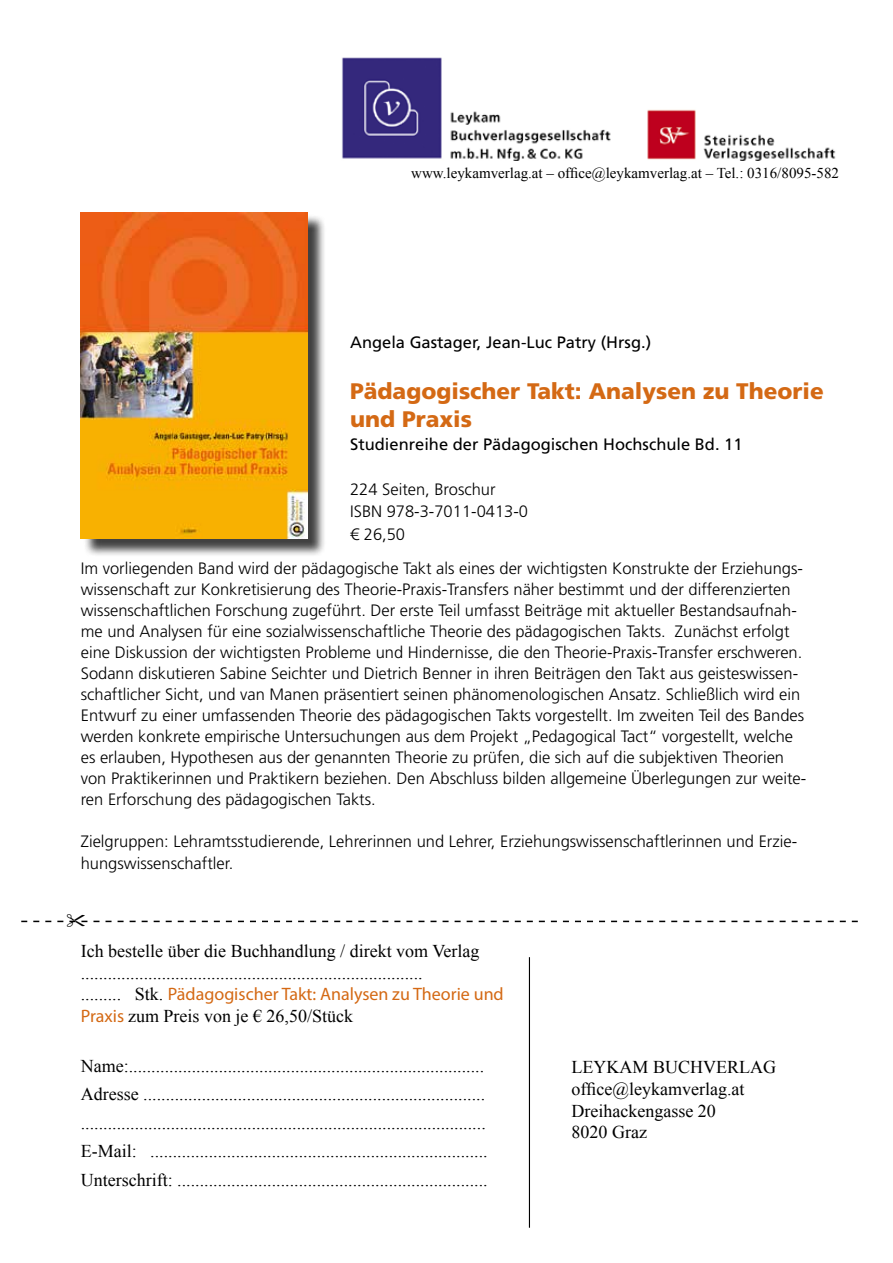
<style>
.page{position:relative;width:893px;height:1263px;background:#fff}
.page>*{position:absolute;margin:0;border:0;box-sizing:border-box;transform-origin:0 0}
.t1{font:900 22.5px/28.5px "Frutiger LT Std";color:#d46914}
.t2{font:18px/21.6px "Times New Roman";color:#000}
.t3{font:18px "Myriad Pro";color:#d46914}
.t4{font:300 16.5px/21px "Frutiger LT Std";color:#000}
.t5{font:16.5px "Frutiger LT Std";color:#000}
.t6{font:15px "Times New Roman";color:#000}
.s1{font-family:"Times New Roman";color:#000}
.s2{font-family:"Myriad Pro";color:#d46914}
</style>
<div class="page">
<hr style="left:529px;top:957px;width:1px;height:271px;background:#000">
<img style="left:342px;top:57px;width:494px;height:103px">
<div style="left:83px;top:214px;width:244px;height:343px;background:#000;opacity:.75"></div>
<img style="left:81px;top:212px;width:227px;height:327px">
<svg style="left:21px;top:920px;width:837px;height:3px"></svg>
<p class="t6" style="left:411px;top:163px;width:429px">www.leykamverlag.at – office@leykamverlag.at – Tel.: 0316/8095-582</p>
<p class="t5" style="left:350px;top:332px;width:303px">Angela Gastager, Jean-Luc Patry (Hrsg.)</p>
<h1 class="t1" style="left:350px;top:376px;width:475px">Pädagogischer Takt: Analysen zu Theorie und Praxis</h1>
<p class="t5" style="left:350px;top:434px;width:394px">Studienreihe der Pädagogischen Hochschule Bd. 11</p>
<p class="t4" style="left:350px;top:478px;width:179px;line-height:22.5px">224 Seiten, Broschur<br>ISBN 978-3-7011-0413-0 € 26,50</p>
<p class="t4" style="left:81px;top:558px;width:727px">Im vorliegenden Band wird der pädagogische Takt als eines der wichtigsten Konstrukte der Erziehungs&shy;wissenschaft zur Konkretisierung des Theorie-Praxis-Transfers näher bestimmt und der differenzierten wissenschaftlichen Forschung zugeführt. Der erste Teil umfasst Beiträge mit aktueller Bestandsaufnah&shy;me und Analysen für eine sozialwissenschaftliche Theorie des pädagogischen Takts. Zunächst erfolgt eine Diskussion der wichtigsten Probleme und Hindernisse, die den Theorie-Praxis-Transfer erschweren.<br>Sodann diskutieren Sabine Seichter und Dietrich Benner in ihren Beiträgen den Takt aus geisteswissen&shy;schaftlicher Sicht, und van Manen präsentiert seinen phänomenologischen Ansatz. Schließlich wird ein Entwurf zu einer umfassenden Theorie des pädagogischen Takts vorgestellt. Im zweiten Teil des Bandes werden konkrete empirische Untersuchungen aus dem Projekt „Pedagogical Tact“ vorgestellt, welche es erlauben, Hypothesen aus der genannten Theorie zu prüfen, die sich auf die subjektiven Theorien von Praktikerinnen und Praktikern beziehen. Den Abschluss bilden allgemeine Überlegungen zur weite&shy;ren Erforschung des pädagogischen Takts.</p>
<p class="t4" style="left:81px;top:831px;width:718px">Zielgruppen: Lehramtsstudierende, Lehrerinnen und Lehrer, Erziehungswissenschaftlerinnen und Erzie&shy;hungswissenschaftler.</p>
<p class="t2" style="left:81px;top:940px;width:400px">Ich bestelle über die Buchhandlung / direkt vom Verlag ............................................................................</p>
<p class="t3" style="left:81px;top:983px;width:424px"><span class="s1">......... Stk.</span> Pädagogischer Takt: Analysen zu Theorie und</p>
<p class="t2" style="left:81px;top:1005px;width:274px"><span class="s2">Praxis</span> zum Preis von je € 26,50/Stück</p>
<p class="t2" style="left:81px;top:1051px;width:408px;line-height:28.5px">Name:...............................................................................<br>Adresse ............................................................................ ..........................................................................................<br>E-Mail: ...........................................................................<br>Unterschrift: .....................................................................</p>
<p class="t2" style="left:571px;top:1056px;width:206px">LEYKAM BUCHVERLAG office@leykamverlag.at<br>Dreihackengasse 20<br>8020 Graz</p>
</div>
